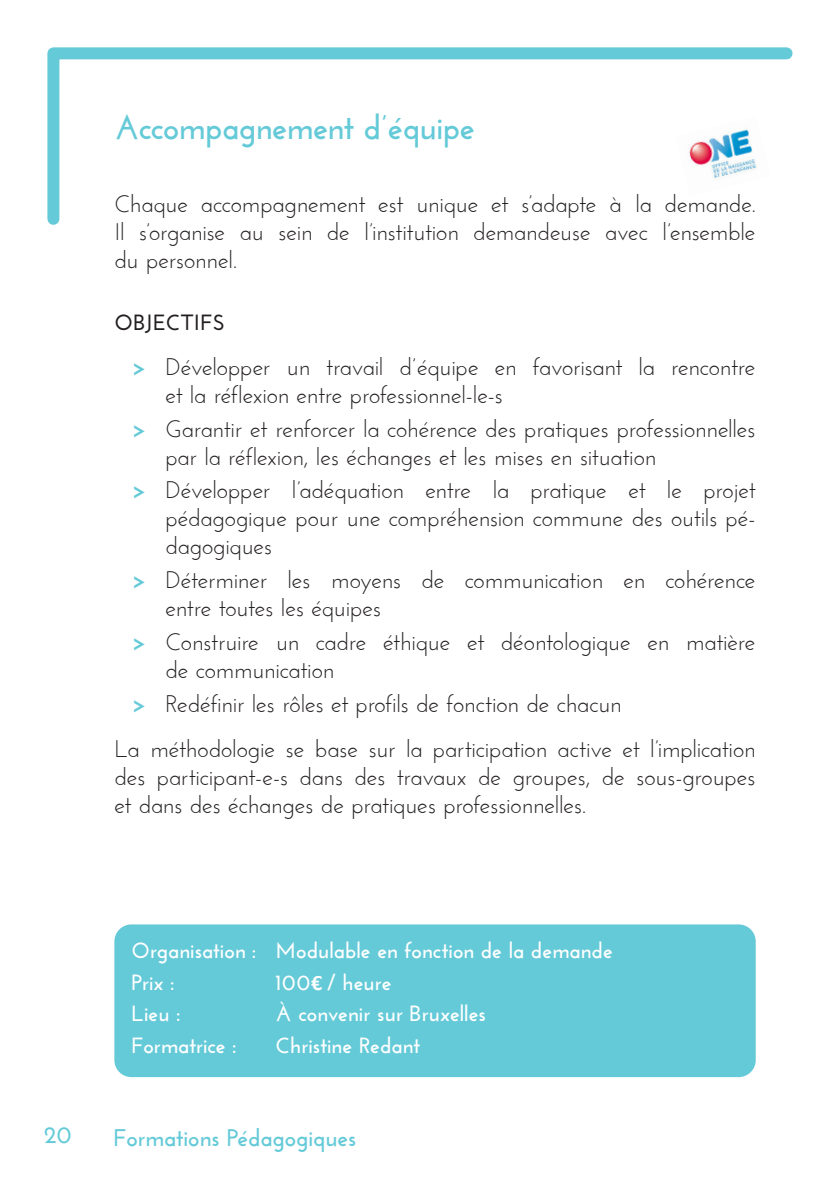
<style>
.page{position:relative;width:840px;height:1191px;background:#fff}
.page>*{position:absolute;margin:0;border:0;box-sizing:border-box;transform-origin:0 0}
.Titre_2{font:700 34px "Josefin Sans";letter-spacing:-.025em;color:#65cad8}
.texte{font:24px/28px "Josefin Sans";letter-spacing:-.02em;color:#231f20}
.t1{font:700 24px "Josefin Sans";letter-spacing:-.005em;color:#65cad8}
.texte-2{font:700 22px "Josefin Sans";letter-spacing:-.005em;color:#fff}
.Titre_4__noir{font:700 22px "Josefin Sans";letter-spacing:.025em;color:#231f20}
.s1{font-weight:700;color:#65cad8}
.s2{font-family:"Calibri"}
</style>
<div class="page">
<svg style="left:47px;top:47px;width:746px;height:178px"></svg>
<div style="left:114px;top:924px;width:641px;height:153px;background:#65cad8;border-radius:17px"></div>
<img style="left:674px;top:116px;width:96px;height:80px">
<p class="Titre_2" style="left:114px;top:107px;width:362px">Accompagnement d’équipe</p>
<p class="texte" style="left:114px;top:189px;width:642px;text-align:justify">Chaque accompagnement est unique et s’adapte à la demande.<br>Il s’organise au sein de l’institution demandeuse avec l’ensemble du personnel.</p>
<p class="Titre_4__noir" style="left:114px;top:309px;width:112px">OBJECTIFS</p>
<p class="texte" style="left:165px;top:352px;width:591px;text-indent:-34px"><span class="s1">&gt;</span> Développer un travail d’équipe en favorisant la rencontre et la réflexion entre professionnel-le-s</p>
<p class="texte" style="left:165px;top:414px;width:591px;text-indent:-34px"><span class="s1">&gt;</span> Garantir et renforcer la cohérence des pratiques professionnelles par la réflexion, les échanges et les mises en situation</p>
<p class="texte" style="left:165px;top:476px;width:591px;text-align:justify;text-indent:-34px"><span class="s1">&gt;</span> Développer l’adéquation entre la pratique et le projet pédagogique pour une compréhension commune des outils pé&shy;dagogiques</p>
<p class="texte" style="left:165px;top:565px;width:591px;text-indent:-34px"><span class="s1">&gt;</span> Déterminer les moyens de communication en cohérence entre toutes les équipes</p>
<p class="texte" style="left:165px;top:627px;width:591px;text-indent:-34px"><span class="s1">&gt;</span> Construire un cadre éthique et déontologique en matière de communication</p>
<p class="texte" style="left:131px;top:689px;width:491px"><span class="s1">&gt;</span> Redéfinir les rôles et profils de fonction de chacun</p>
<p class="texte" style="left:114px;top:734px;width:642px;text-align:justify">La méthodologie se base sur la participation active et l’implication des participant-e-s dans des travaux de groupes, de sous-groupes et dans des échanges de pratiques professionnelles.</p>
<p class="texte-2" style="left:131px;top:937px;width:483px">Organisation : Modulable en fonction de la demande</p>
<p class="texte-2" style="left:131px;top:969px;width:44px">Prix :</p>
<p class="texte-2" style="left:275px;top:969px;width:117px">100<span class="s2">€</span> / heure</p>
<p class="texte-2" style="left:131px;top:1000px;width:50px">Lieu :</p>
<p class="texte-2" style="left:275px;top:1000px;width:212px">À convenir sur Bruxelles</p>
<p class="texte-2" style="left:131px;top:1032px;width:106px">Formatrice :</p>
<p class="texte-2" style="left:275px;top:1032px;width:146px">Christine Redant</p>
<p class="t1" style="left:44px;top:1121px;width:29px">20</p>
<p class="t1" style="left:113px;top:1123px;width:244px">Formations Pédagogiques</p>
</div>
